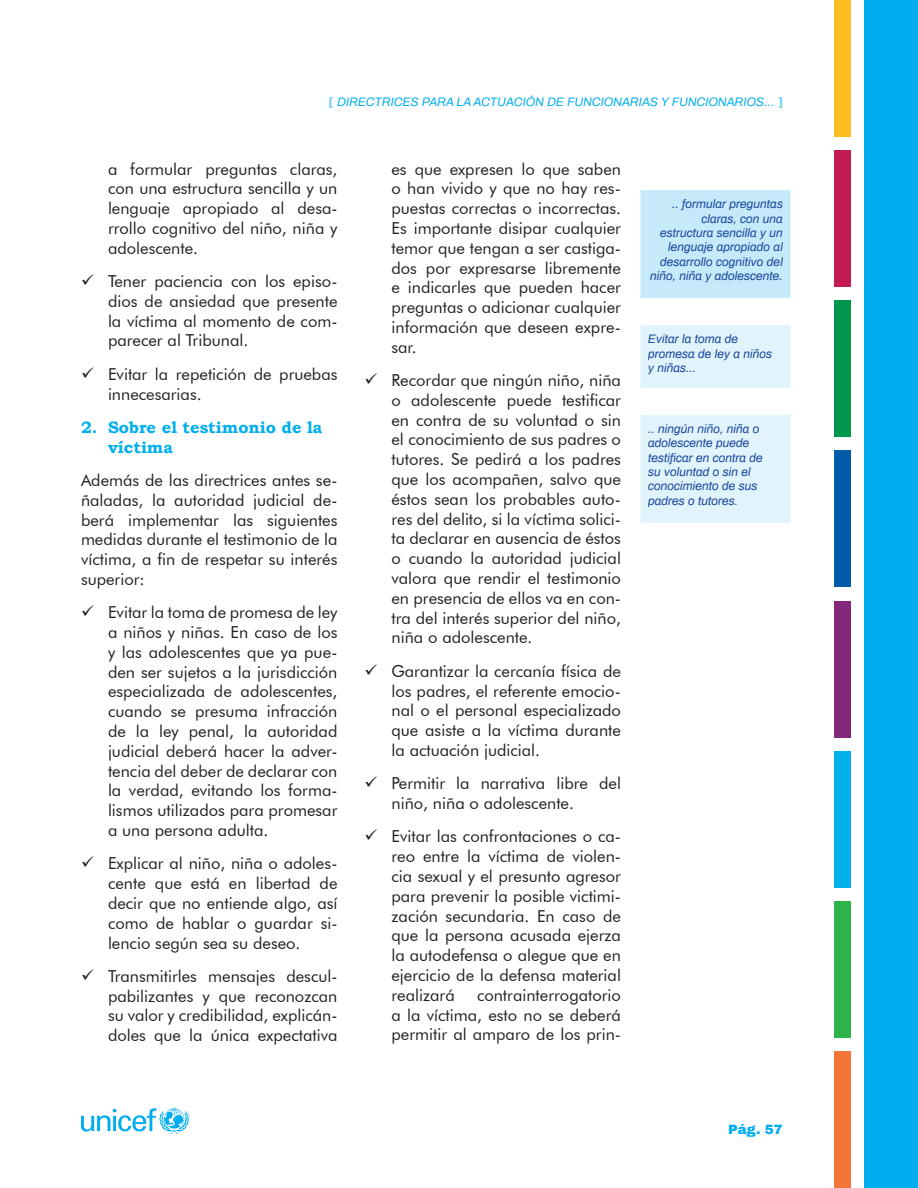
<style>
.page{position:relative;width:918px;height:1188px;background:#fff}
.page>*{position:absolute;margin:0;border:0;box-sizing:border-box;transform-origin:0 0}
.Enumerativo_1{font:16.5px/19.8px "Futura BT";color:#231f20;text-align:justify}
.t1{font:700 16.5px/19.8px "Bookman Old Style";color:#00aeef}
.t2{font:900 13.5px "Archivo";color:#00aeef}
.Cita_lateral_derecha{font:italic 12px/14.4px "Archivo";color:#18469d}
.Cita_lateral_izquier{font:italic 12px/14.4px "Archivo";color:#18469d;text-align:right}
.t3{font:italic 12px "Archivo";color:#00aeef}
.s1{font-weight:900;font-style:normal;color:#6bcff6}
</style>
<div class="page">
<div style="left:864px;top:0;width:54px;height:1188px;background:#00aeef"></div>
<svg style="left:81px;top:1108px;width:108px;height:26px"></svg>
<div style="left:834px;top:1051px;width:16px;height:137px;background:#f37638"></div>
<div style="left:834px;top:901px;width:16px;height:137px;background:#2eb34a"></div>
<div style="left:834px;top:751px;width:16px;height:137px;background:#00b2e9"></div>
<div style="left:834px;top:601px;width:16px;height:136px;background:#85287c"></div>
<div style="left:834px;top:451px;width:16px;height:136px;background:#015ba9"></div>
<div style="left:834px;top:300px;width:16px;height:137px;background:#00964c"></div>
<div style="left:834px;top:150px;width:16px;height:137px;background:#c31c53"></div>
<div style="left:834px;top:0;width:16px;height:137px;background:#fdbd1f"></div>
<div style="left:640px;top:190px;width:151px;height:108px;background:#c6eafa"></div>
<div style="left:640px;top:325px;width:151px;height:63px;background:#e1f4fc"></div>
<div style="left:640px;top:415px;width:151px;height:108px;background:#e1f4fc"></div>
<p class="t3" style="left:329px;top:93px;width:456px"><span class="s1">[</span> DIRECTRICES PARA LA ACTUACIÓN DE FUNCIONARIAS Y FUNCIONARIOS... <span class="s1">]</span></p>
<p class="Enumerativo_1" style="left:108px;top:159px;width:231px">a formular preguntas claras, con una estructura sencilla y un lenguaje apropiado al desa&shy;rrollo cognitivo del niño, niña y adolescente.</p>
<p class="Enumerativo_1" style="left:108px;top:271px;width:231px;text-indent:-27px">✓ Tener paciencia con los episo&shy;dios de ansiedad que presente la víctima al momento de com&shy;parecer al Tribunal.</p>
<p class="Enumerativo_1" style="left:108px;top:364px;width:231px;text-indent:-27px">✓ Evitar la repetición de pruebas innecesarias.</p>
<p class="t1" style="left:108px;top:417px;width:216px;text-indent:-27px">2. Sobre el testimonio de la víctima</p>
<p class="Enumerativo_1" style="left:81px;top:470px;width:258px">Además de las directrices antes se&shy;ñaladas, la autoridad judicial de&shy;berá implementar las siguientes medidas durante el testimonio de la víctima, a fin de respetar su interés superior:</p>
<p class="Enumerativo_1" style="left:108px;top:602px;width:231px;text-indent:-27px">✓ Evitar la toma de promesa de ley a niños y niñas. En caso de los y las adolescentes que ya pue&shy;den ser sujetos a la jurisdicción especializada de adolescentes, cuando se presuma infracción de la ley penal, la autoridad judicial deberá hacer la adver&shy;tencia del deber de declarar con la verdad, evitando los forma&shy;lismos utilizados para promesar a una persona adulta.</p>
<p class="Enumerativo_1" style="left:108px;top:853px;width:231px;text-indent:-27px">✓ Explicar al niño, niña o adoles&shy;cente que está en libertad de decir que no entiende algo, así como de hablar o guardar si&shy;lencio según sea su deseo.</p>
<p class="Enumerativo_1" style="left:108px;top:966px;width:231px;text-indent:-27px">✓ Transmitirles mensajes descul&shy;pabilizantes y que reconozcan su valor y credibilidad, explicán&shy;doles que la única expectativa</p>
<p class="Enumerativo_1" style="left:392px;top:159px;width:231px">es que expresen lo que saben o han vivido y que no hay res&shy;puestas correctas o incorrectas.<br>Es importante disipar cualquier temor que tengan a ser castiga&shy;dos por expresarse libremente e indicarles que pueden hacer preguntas o adicionar cualquier información que deseen expre&shy;sar.</p>
<p class="Enumerativo_1" style="left:392px;top:370px;width:231px;text-indent:-27px">✓ Recordar que ningún niño, niña o adolescente puede testificar en contra de su voluntad o sin el conocimiento de sus padres o tutores. Se pedirá a los padres que los acompañen, salvo que éstos sean los probables auto&shy;res del delito, si la víctima solici&shy;ta declarar en ausencia de éstos o cuando la autoridad judicial valora que rendir el testimonio en presencia de ellos va en con&shy;tra del interés superior del niño, niña o adolescente.</p>
<p class="Enumerativo_1" style="left:392px;top:661px;width:231px;text-indent:-27px">✓ Garantizar la cercanía física de los padres, el referente emocio&shy;nal o el personal especializado que asiste a la víctima durante la actuación judicial.</p>
<p class="Enumerativo_1" style="left:392px;top:773px;width:231px;text-indent:-27px">✓ Permitir la narrativa libre del niño, niña o adolescente.</p>
<p class="Enumerativo_1" style="left:392px;top:826px;width:231px;text-indent:-27px">✓ Evitar las confrontaciones o ca&shy;reo entre la víctima de violen&shy;cia sexual y el presunto agresor para prevenir la posible victimi&shy;zación secundaria. En caso de que la persona acusada ejerza la autodefensa o alegue que en ejercicio de la defensa material realizará</p>
<p class="Enumerativo_1" style="left:392px;top:985px;width:231px;text-indent:86px">contrainterrogatorio a la víctima, esto no se deberá permitir al amparo de los prin-</p>
<p class="Cita_lateral_izquier" style="left:650px;top:196px;width:134px">.. formular preguntas claras, con una estructura sencilla y un lenguaje apropiado al desarrollo cognitivo del niño, niña y adolescente.</p>
<p class="Cita_lateral_derecha" style="left:648px;top:331px;width:126px">Evitar la toma de promesa de ley a niños y niñas...</p>
<p class="Cita_lateral_derecha" style="left:648px;top:421px;width:116px">.. ningún niño, niña o adolescente puede testificar en contra de su voluntad o sin el conocimiento de sus padres o tutores.</p>
<p class="t2" style="left:728px;top:1121px;width:56px">Pág. 57</p>
</div>
